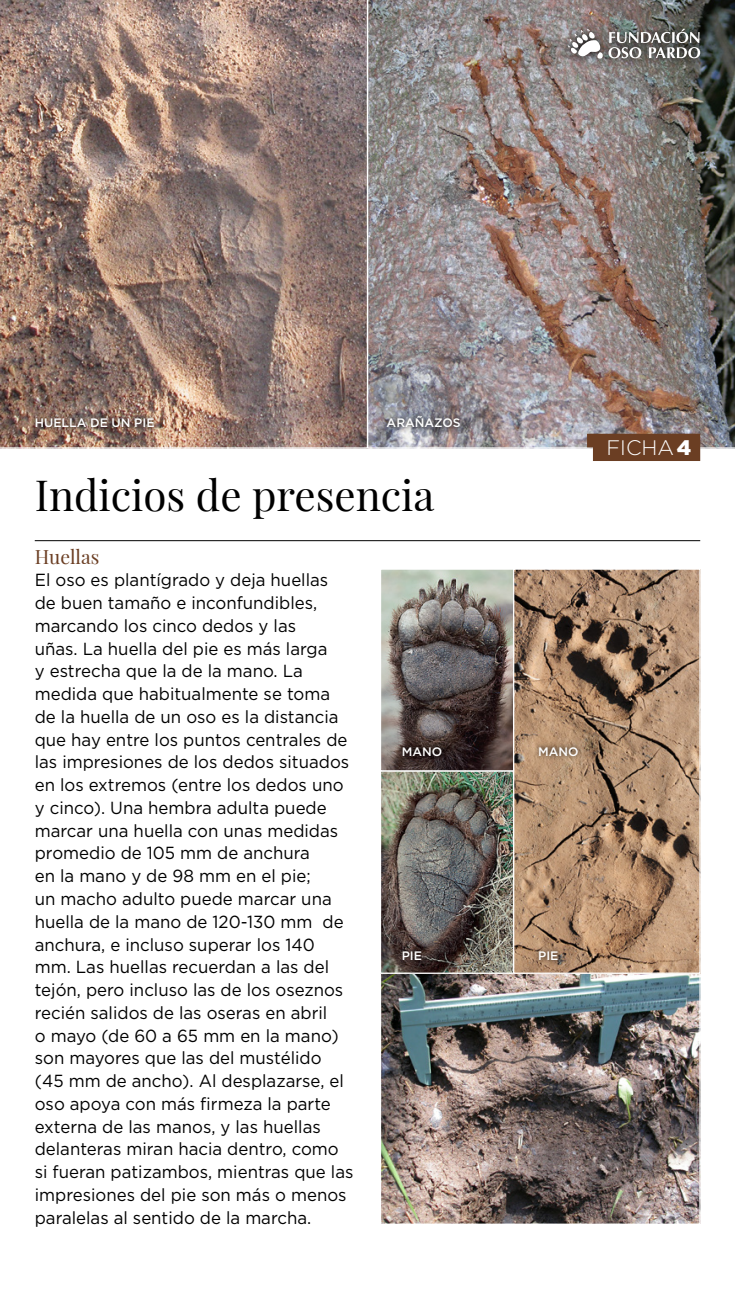
<style>
.page{position:relative;width:735px;height:1305px;background:#fff}
.page>*{position:absolute;margin:0;border:0;box-sizing:border-box;transform-origin:0 0}
.t1{font:42px "Playfair Display";color:#000}
.t2{font:300 21px "Gotham";color:#fff}
.t3{font:19.25px "Playfair Display";color:#6b3e23}
.t4{font:17.5px/22.8px "Gotham";color:#000;scale:.96 1}
.t5{font:500 12.25px "Gotham";color:#fff}
.s1{font-weight:900}
</style>
<div class="page">
<img style="left:381px;top:570px;width:317px;height:653px">
<div style="left:379px;top:972px;width:321px;height:253px;border:1px solid #fff"></div>
<div style="left:379px;top:770px;width:135px;height:204px;border:1px solid #fff"></div>
<div style="left:379px;top:568px;width:135px;height:203px;border:1px solid #fff"></div>
<div style="left:512px;top:568px;width:188px;height:406px;border:1px solid #fff"></div>
<img style="left:368px;top:0;width:366px;height:449px">
<img style="left:0;top:0;width:368px;height:449px">
<svg style="left:557px;top:18px;width:153px;height:51px;background:#716e6b"></svg>
<svg style="left:608px;top:29px;width:91px;height:29px"></svg>
<svg style="left:567px;top:29px;width:35px;height:30px"></svg>
<div style="left:586px;top:434px;width:113px;height:27px;background:#6b3e23"></div>
<hr style="left:35px;top:540px;width:664px;height:1px;background:#000">
<div style="left:382px;top:411px;width:82px;height:21px;background:#000;opacity:.75"></div>
<img style="left:30px;top:412px;width:129px;height:21px">
<div style="left:397px;top:741px;width:50px;height:20px;background:#000;opacity:.75"></div>
<div style="left:533px;top:741px;width:50px;height:20px;background:#000;opacity:.75"></div>
<div style="left:397px;top:945px;width:29px;height:21px;background:#000;opacity:.75"></div>
<div style="left:533px;top:945px;width:30px;height:21px;background:#000;opacity:.75"></div>
<p class="t5" style="left:35px;top:415px;width:121px">HUELLA DE UN PIE</p>
<p class="t5" style="left:386px;top:415px;width:75px">ARAÑAZOS</p>
<h1 class="t1" style="left:35px;top:462px;width:401px">Indicios de presencia</h1>
<p class="t3" style="left:35px;top:541px;width:66px">Huellas</p>
<p class="t4" style="left:35px;top:568px;width:333px">El oso es plantígrado y deja huellas de buen tamaño e inconfundibles, marcando los cinco dedos y las<br>uñas. La huella del pie es más larga<br>y estrecha que la de la mano. La medida que habitualmente se toma de la huella de un oso es la distancia que hay entre los puntos centrales de las impresiones de los dedos situados en los extremos (entre los dedos uno y cinco). Una hembra adulta puede marcar una huella con unas medidas promedio de 105 mm de anchura<br>en la mano y de 98 mm en el pie;<br>un macho adulto puede marcar una huella de la mano de 120-130 mm de anchura, e incluso superar los 140 mm. Las huellas recuerdan a las del tejón, pero incluso las de los oseznos recién salidos de las oseras en abril<br>o mayo (de 60 a 65 mm en la mano) son mayores que las del mustélido (45 mm de ancho). Al desplazarse, el oso apoya con más firmeza la parte externa de las manos, y las huellas delanteras miran hacia dentro, como si fueran patizambos, mientras que las impresiones del pie son más o menos paralelas al sentido de la marcha.</p>
<p class="t5" style="left:401px;top:743px;width:42px">MANO</p>
<p class="t5" style="left:538px;top:743px;width:42px">MANO</p>
<p class="t5" style="left:401px;top:948px;width:22px">PIE</p>
<p class="t5" style="left:538px;top:948px;width:22px">PIE</p>
<p class="t2" style="left:606px;top:434px;width:86px">FICHA<span class="s1">4</span></p>
</div>
